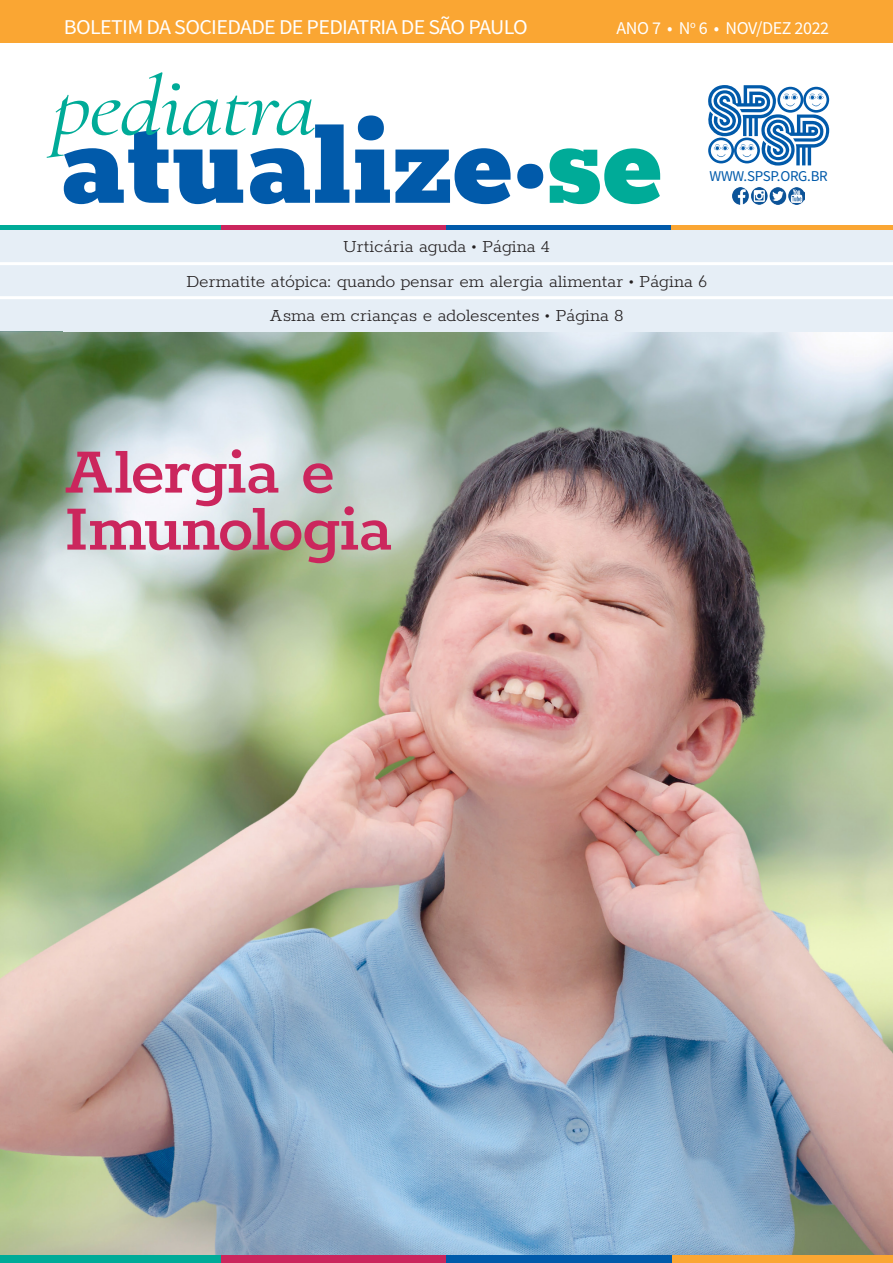
<style>
.page{position:relative;width:893px;height:1263px;background:#fff}
.page>*{position:absolute;margin:0;border:0;box-sizing:border-box;transform-origin:0 0}
.t1{font:600 72px "Rokkitt";letter-spacing:-.015em;color:#cb265d}
.t2{font:21px "Source Sans Pro";letter-spacing:-.03em;color:#fff;scale:1.05 1}
.t3{font:300 19.5px "Rokkitt";color:#231f20}
.t4{font:18px "Source Sans Pro";letter-spacing:-.02em;color:#fff}
.t5{font:15px "Source Sans Pro";letter-spacing:-.02em;color:#015aaa}
</style>
<div class="page">
<div style="left:0;top:1254px;width:221px;height:9px;background:#00ab98"></div>
<div style="left:221px;top:1254px;width:225px;height:9px;background:#cb265d"></div>
<div style="left:446px;top:1254px;width:226px;height:9px;background:#015aaa"></div>
<div style="left:672px;top:1254px;width:221px;height:9px;background:#faa633"></div>
<img style="left:0;top:332px;width:893px;height:922px">
<div style="left:0;top:230px;width:893px;height:102px;background:#e6eef6"></div>
<hr style="left:0;top:296px;width:893px;height:3px;background:#fff">
<hr style="left:0;top:262px;width:893px;height:3px;background:#fff">
<div style="left:0;top:0;width:893px;height:43px;background:#faa633"></div>
<img style="left:732px;top:187px;width:73px;height:17px">
<svg style="left:708px;top:85px;width:121px;height:81px"></svg>
<div style="left:0;top:225px;width:221px;height:5px;background:#00ab98"></div>
<div style="left:221px;top:225px;width:225px;height:5px;background:#cb265d"></div>
<div style="left:446px;top:225px;width:226px;height:5px;background:#015aaa"></div>
<div style="left:672px;top:225px;width:221px;height:5px;background:#faa633"></div>
<svg style="left:358px;top:115px;width:26px;height:25px"></svg>
<svg style="left:355px;top:148px;width:156px;height:56px"></svg>
<svg style="left:517px;top:164px;width:26px;height:25px"></svg>
<svg style="left:550px;top:148px;width:110px;height:56px"></svg>
<svg style="left:46px;top:72px;width:303px;height:132px"></svg>
<p class="t2" style="left:64px;top:14px;width:443px">BOLETIM DA SOCIEDADE DE PEDIATRIA DE SÃO PAULO</p>
<p class="t4" style="left:616px;top:17px;width:214px">ANO 7 • N<sup>o</sup> 6 • NOV/DEZ 2022</p>
<p class="t5" style="left:710px;top:166px;width:120px">WWW.SPSP.ORG.BR</p>
<p class="t3" style="left:343px;top:234px;width:208px">Urticária aguda • Página 4</p>
<p class="t3" style="left:186px;top:268px;width:522px">Dermatite atópica: quando pensar em alergia alimentar • Página 6</p>
<p class="t3" style="left:270px;top:302px;width:355px">Asma em crianças e adolescentes • Página 8</p>
<p class="t1" style="left:64px;top:421px;width:272px">Alergia e</p>
<p class="t1" style="left:64px;top:478px;width:330px">Imunologia</p>
</div>
